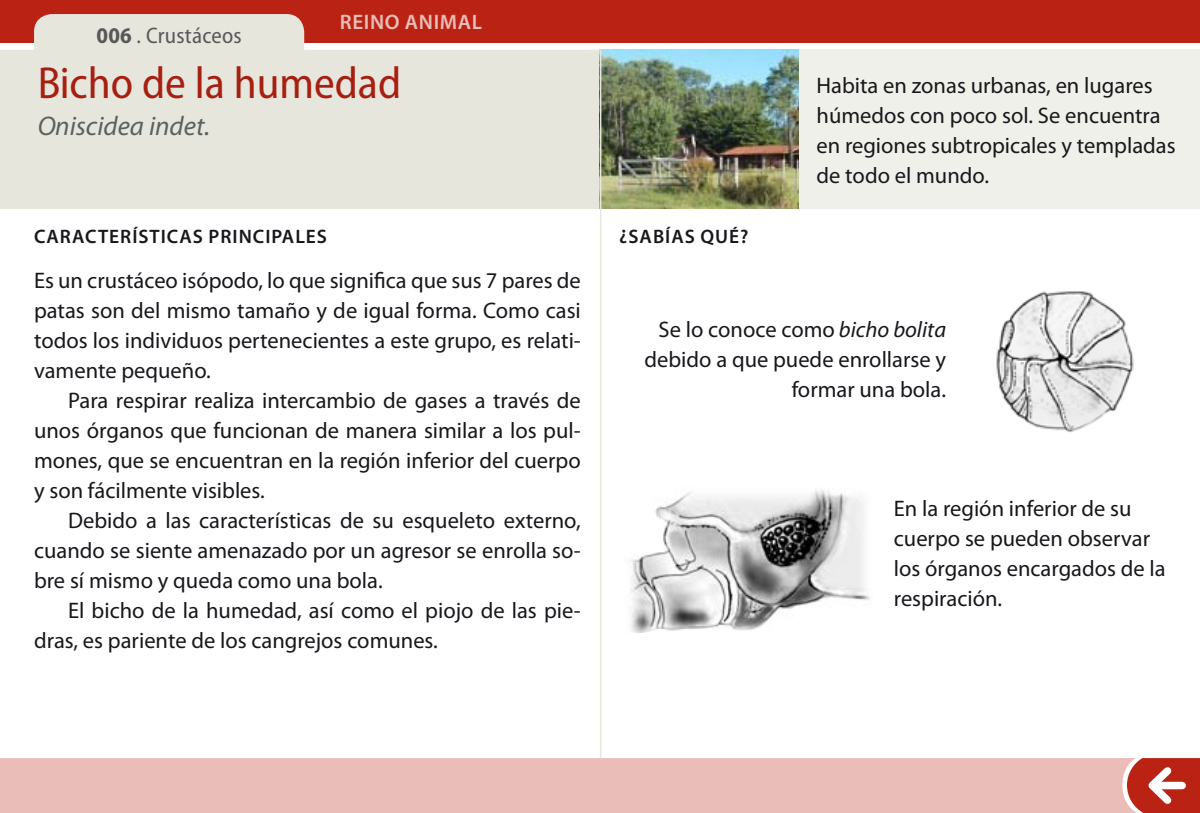
<style>
.page{position:relative;width:1200px;height:813px;background:#fff}
.page>*{position:absolute;margin:0;border:0;box-sizing:border-box;transform-origin:0 0}
.t1{font:semi-condensed 45px "Myriad Pro";color:#ba2313}
.t2{font:italic 27px "Myriad Pro";color:#646c6e}
.t3{font:22.5px/30px "Myriad Pro";color:#1a171c;text-align:justify}
.t4{font:semi-condensed 22.5px "Myriad Pro";letter-spacing:.01em;color:#58585a}
.t5{font:600 21px "Myriad Pro";letter-spacing:.03em;color:#eabdb8}
.t6{font:600 19.5px "Myriad Pro";letter-spacing:.05em;color:#1a171c}
.s1{font-weight:700}
.s2{font-style:italic}
</style>
<div class="page">
<div style="left:0;top:0;width:1199px;height:43px;background:#ba2313"></div>
<svg style="left:0;top:14px;width:1199px;height:195px;fill:#e6e6dc"></svg>
<img style="left:996px;top:291px;width:138px;height:141px">
<img style="left:631px;top:489px;width:239px;height:143px">
<img style="left:601px;top:50px;width:198px;height:159px">
<div style="left:799px;top:50px;width:400px;height:159px;background:#f0f0ea"></div>
<hr style="left:599px;top:50px;width:2px;height:707px;background:#e6e6dc">
<div style="left:0;top:757px;width:1126px;height:55px;background:#eabdb8"></div>
<svg style="left:1126px;top:758px;width:73px;height:54px"></svg>
<p class="t5" style="left:340px;top:9px;width:144px">REINO ANIMAL</p>
<p class="t4" style="left:97px;top:21px;width:147px"><span class="s1">006</span> . Crustáceos</p>
<h1 class="t1" style="left:37px;top:56px;width:365px">Bicho de la humedad</h1>
<p class="t2" style="left:37px;top:109px;width:175px">Oniscidea indet.</p>
<p class="t6" style="left:34px;top:224px;width:293px">CARACTERÍSTICAS PRINCIPALES</p>
<p class="t6" style="left:619px;top:224px;width:131px">¿SABÍAS QUÉ?</p>
<p class="t3" style="left:816px;top:70px;width:360px;text-align:left">Habita en zonas urbanas, en lugares húmedos con poco sol. Se encuentra en regiones subtropicales y templadas de todo el mundo.</p>
<p class="t3" style="left:34px;top:265px;width:548px">Es un crustáceo isópodo, lo que significa que sus 7 pares de patas son del mismo tamaño y de igual forma. Como casi todos los individuos pertenecientes a este grupo, es relati&shy;vamente pequeño.</p>
<p class="t3" style="left:34px;top:385px;width:548px;text-indent:34px">Para respirar realiza intercambio de gases a través de unos órganos que funcionan de manera similar a los pul&shy;mones, que se encuentran en la región inferior del cuerpo y son fácilmente visibles.</p>
<p class="t3" style="left:34px;top:505px;width:548px;text-indent:34px">Debido a las características de su esqueleto externo, cuando se siente amenazado por un agresor se enrolla so&shy;bre sí mismo y queda como una bola.</p>
<p class="t3" style="left:34px;top:595px;width:548px;text-indent:34px">El bicho de la humedad, así como el piojo de las pie&shy;dras, es pariente de los cangrejos comunes.</p>
<p class="t3" style="left:644px;top:314px;width:303px;text-align:right">Se lo conoce como <span class="s2">bicho bolita </span>debido a que puede enrollarse y formar una bola.</p>
<p class="t3" style="left:893px;top:493px;width:273px;text-align:left">En la región inferior de su cuerpo se pueden observar los órganos encargados de la respiración.</p>
</div>
